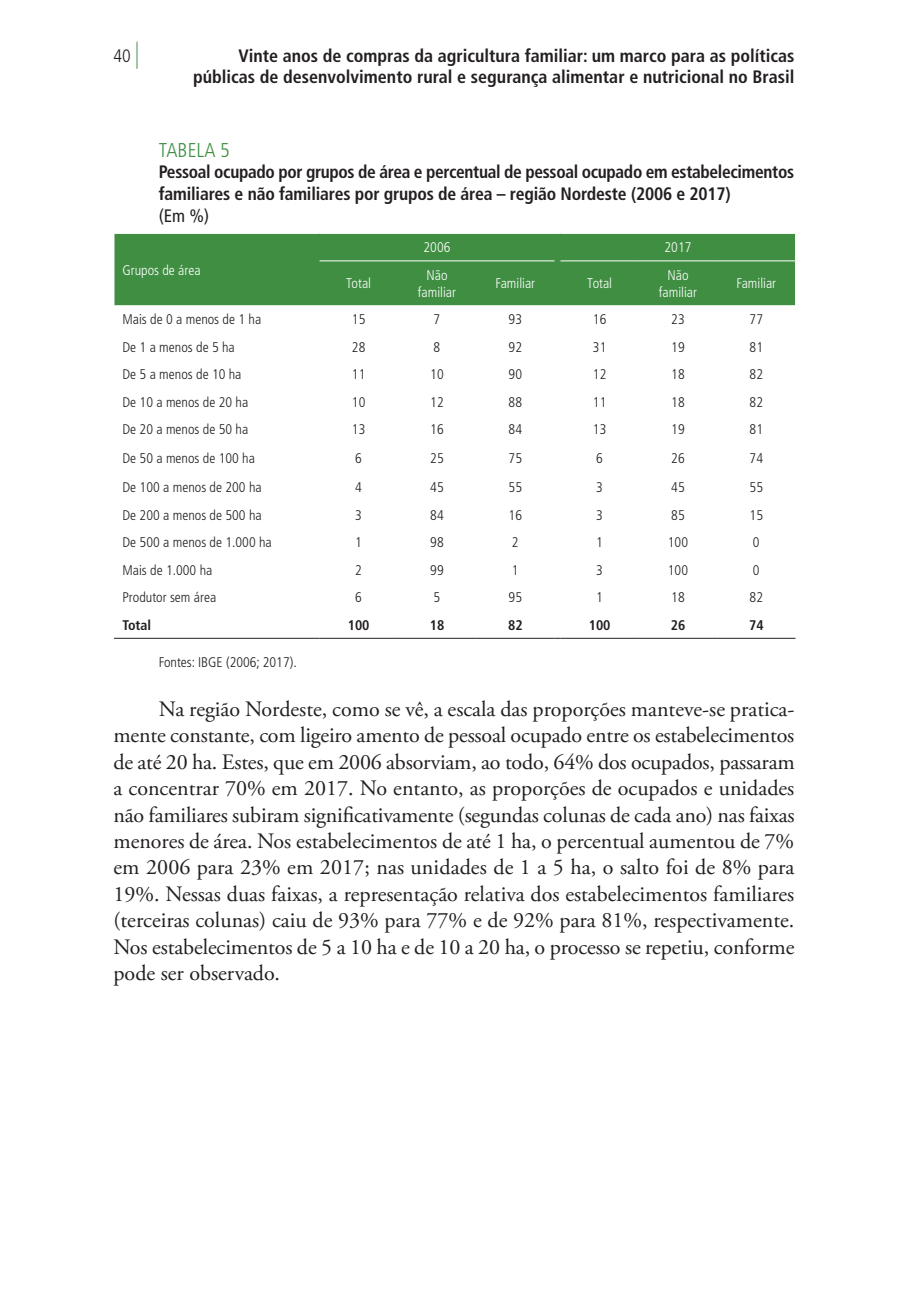
<style>
.page{position:relative;width:908px;height:1304px;background:#fff}
.page>*{position:absolute;margin:0;border:0;box-sizing:border-box;transform-origin:0 0}
.texto_corrido{font:22px/26.4px "Adobe Garamond Pro";letter-spacing:-.005em;color:#231f20;text-align:justify}
.titulo_1_grafico{font:300 condensed 20px "Frutiger LT Pro";color:#3f8e42}
.titulo_2_grafico{font:700 condensed 18px/21.6px "Frutiger LT Pro";letter-spacing:-.01em;color:#231f20;text-align:right}
.titulo_3_grafico{font:condensed 18px "Frutiger LT Pro";color:#231f20}
.t1{font:300 condensed 18px "Frutiger LT Pro";color:#231f20}
.miolo_tabela_1_esq{font:300 condensed 14px "Frutiger LT Pro";color:#231f20}
.miolo_tabela_1_centro{font:300 condensed 14px "Frutiger LT Pro";color:#231f20}
.miolo_tabela_1_cent{font:300 condensed 14px/16.8px "Frutiger LT Pro";color:#fff;text-align:center}
.fonte_grafico_sozinha{font:300 condensed 14px "Frutiger LT Pro";color:#231f20}
.miolo_tabela_1_centro-2{font:700 condensed 14px "Frutiger LT Pro";color:#231f20}
.miolo_tabela_1_esq-2{font:700 condensed 14px "Frutiger LT Pro";color:#231f20}
.s1{font-size:27px;color:#3f8e42}
</style>
<div class="page">
<div style="left:114px;top:234px;width:680px;height:71px;background:#3f8e42"></div>
<svg style="left:794px;top:234px;width:1px;height:26px"></svg>
<hr style="left:319px;top:260px;width:78px;height:1px;background:#fff">
<hr style="left:397px;top:260px;width:79px;height:1px;background:#fff">
<hr style="left:476px;top:260px;width:78px;height:1px;background:#fff">
<hr style="left:560px;top:260px;width:78px;height:1px;background:#fff">
<hr style="left:638px;top:260px;width:78px;height:1px;background:#fff">
<hr style="left:716px;top:260px;width:79px;height:1px;background:#fff">
<hr style="left:114px;top:638px;width:205px;height:1px;background:#231f20">
<hr style="left:319px;top:638px;width:78px;height:1px;background:#231f20">
<hr style="left:397px;top:638px;width:79px;height:1px;background:#231f20">
<hr style="left:476px;top:638px;width:78px;height:1px;background:#231f20">
<hr style="left:560px;top:638px;width:78px;height:1px;background:#231f20">
<hr style="left:638px;top:638px;width:78px;height:1px;background:#231f20">
<hr style="left:716px;top:638px;width:79px;height:1px;background:#231f20">
<p class="t1" style="left:113px;top:45px;width:27px">40 <span class="s1">|</span></p>
<p class="titulo_2_grafico" style="left:193px;top:45px;width:602px">Vinte anos de compras da agricultura familiar: um marco para as políticas públicas de desenvolvimento rural e segurança alimentar e nutricional no Brasil</p>
<p class="titulo_1_grafico" style="left:159px;top:138px;width:72px">TABELA 5</p>
<p class="titulo_2_grafico" style="left:159px;top:161px;width:636px;text-align:left">Pessoal ocupado por grupos de área e percentual de pessoal ocupado em estabelecimentos familiares e não familiares por grupos de área – região Nordeste (2006 e 2017)</p>
<p class="titulo_3_grafico" style="left:159px;top:205px;width:52px">(Em %)</p>
<p class="miolo_tabela_1_cent" style="left:122px;top:261px;width:80px">Grupos de área</p>
<p class="miolo_tabela_1_cent" style="left:423px;top:239px;width:28px">2006</p>
<p class="miolo_tabela_1_cent" style="left:664px;top:239px;width:28px">2017</p>
<p class="miolo_tabela_1_cent" style="left:346px;top:275px;width:26px">Total</p>
<p class="miolo_tabela_1_cent" style="left:418px;top:267px;width:40px">Não familiar</p>
<p class="miolo_tabela_1_cent" style="left:495px;top:275px;width:41px">Familiar</p>
<p class="miolo_tabela_1_cent" style="left:587px;top:275px;width:26px">Total</p>
<p class="miolo_tabela_1_cent" style="left:658px;top:267px;width:40px">Não familiar</p>
<p class="miolo_tabela_1_cent" style="left:736px;top:275px;width:41px">Familiar</p>
<p class="miolo_tabela_1_esq" style="left:122px;top:311px;width:140px">Mais de 0 a menos de 1 ha</p>
<p class="miolo_tabela_1_centro" style="left:352px;top:311px;width:15px">15</p>
<p class="miolo_tabela_1_centro" style="left:433px;top:311px;width:8px">7</p>
<p class="miolo_tabela_1_centro" style="left:508px;top:311px;width:15px">93</p>
<p class="miolo_tabela_1_centro" style="left:592px;top:311px;width:15px">16</p>
<p class="miolo_tabela_1_centro" style="left:671px;top:311px;width:15px">23</p>
<p class="miolo_tabela_1_centro" style="left:749px;top:311px;width:15px">77</p>
<p class="miolo_tabela_1_esq" style="left:122px;top:339px;width:114px">De 1 a menos de 5 ha</p>
<p class="miolo_tabela_1_centro" style="left:352px;top:339px;width:15px">28</p>
<p class="miolo_tabela_1_centro" style="left:433px;top:339px;width:8px">8</p>
<p class="miolo_tabela_1_centro" style="left:508px;top:339px;width:15px">92</p>
<p class="miolo_tabela_1_centro" style="left:592px;top:339px;width:15px">31</p>
<p class="miolo_tabela_1_centro" style="left:671px;top:339px;width:15px">19</p>
<p class="miolo_tabela_1_centro" style="left:749px;top:339px;width:15px">81</p>
<p class="miolo_tabela_1_esq" style="left:122px;top:366px;width:120px">De 5 a menos de 10 ha</p>
<p class="miolo_tabela_1_centro" style="left:352px;top:366px;width:15px">11</p>
<p class="miolo_tabela_1_centro" style="left:430px;top:366px;width:15px">10</p>
<p class="miolo_tabela_1_centro" style="left:508px;top:366px;width:15px">90</p>
<p class="miolo_tabela_1_centro" style="left:592px;top:366px;width:15px">12</p>
<p class="miolo_tabela_1_centro" style="left:671px;top:366px;width:15px">18</p>
<p class="miolo_tabela_1_centro" style="left:749px;top:366px;width:15px">82</p>
<p class="miolo_tabela_1_esq" style="left:122px;top:394px;width:127px">De 10 a menos de 20 ha</p>
<p class="miolo_tabela_1_centro" style="left:352px;top:394px;width:15px">10</p>
<p class="miolo_tabela_1_centro" style="left:430px;top:394px;width:15px">12</p>
<p class="miolo_tabela_1_centro" style="left:508px;top:394px;width:15px">88</p>
<p class="miolo_tabela_1_centro" style="left:592px;top:394px;width:15px">11</p>
<p class="miolo_tabela_1_centro" style="left:671px;top:394px;width:15px">18</p>
<p class="miolo_tabela_1_centro" style="left:749px;top:394px;width:15px">82</p>
<p class="miolo_tabela_1_esq" style="left:122px;top:421px;width:127px">De 20 a menos de 50 ha</p>
<p class="miolo_tabela_1_centro" style="left:352px;top:421px;width:15px">13</p>
<p class="miolo_tabela_1_centro" style="left:430px;top:421px;width:15px">16</p>
<p class="miolo_tabela_1_centro" style="left:508px;top:421px;width:15px">84</p>
<p class="miolo_tabela_1_centro" style="left:592px;top:421px;width:15px">13</p>
<p class="miolo_tabela_1_centro" style="left:671px;top:421px;width:15px">19</p>
<p class="miolo_tabela_1_centro" style="left:749px;top:421px;width:15px">81</p>
<p class="miolo_tabela_1_esq" style="left:122px;top:450px;width:134px">De 50 a menos de 100 ha</p>
<p class="miolo_tabela_1_centro" style="left:355px;top:450px;width:8px">6</p>
<p class="miolo_tabela_1_centro" style="left:430px;top:450px;width:15px">25</p>
<p class="miolo_tabela_1_centro" style="left:508px;top:450px;width:15px">75</p>
<p class="miolo_tabela_1_centro" style="left:596px;top:450px;width:8px">6</p>
<p class="miolo_tabela_1_centro" style="left:671px;top:450px;width:15px">26</p>
<p class="miolo_tabela_1_centro" style="left:749px;top:450px;width:15px">74</p>
<p class="miolo_tabela_1_esq" style="left:122px;top:479px;width:141px">De 100 a menos de 200 ha</p>
<p class="miolo_tabela_1_centro" style="left:355px;top:479px;width:8px">4</p>
<p class="miolo_tabela_1_centro" style="left:430px;top:479px;width:15px">45</p>
<p class="miolo_tabela_1_centro" style="left:508px;top:479px;width:15px">55</p>
<p class="miolo_tabela_1_centro" style="left:596px;top:479px;width:8px">3</p>
<p class="miolo_tabela_1_centro" style="left:671px;top:479px;width:15px">45</p>
<p class="miolo_tabela_1_centro" style="left:749px;top:479px;width:15px">55</p>
<p class="miolo_tabela_1_esq" style="left:122px;top:507px;width:141px">De 200 a menos de 500 ha</p>
<p class="miolo_tabela_1_centro" style="left:355px;top:507px;width:8px">3</p>
<p class="miolo_tabela_1_centro" style="left:430px;top:507px;width:15px">84</p>
<p class="miolo_tabela_1_centro" style="left:508px;top:507px;width:15px">16</p>
<p class="miolo_tabela_1_centro" style="left:596px;top:507px;width:8px">3</p>
<p class="miolo_tabela_1_centro" style="left:671px;top:507px;width:15px">85</p>
<p class="miolo_tabela_1_centro" style="left:749px;top:507px;width:15px">15</p>
<p class="miolo_tabela_1_esq" style="left:122px;top:534px;width:151px">De 500 a menos de 1.000 ha</p>
<p class="miolo_tabela_1_centro" style="left:355px;top:534px;width:8px">1</p>
<p class="miolo_tabela_1_centro" style="left:430px;top:534px;width:15px">98</p>
<p class="miolo_tabela_1_centro" style="left:511px;top:534px;width:8px">2</p>
<p class="miolo_tabela_1_centro" style="left:596px;top:534px;width:8px">1</p>
<p class="miolo_tabela_1_centro" style="left:667px;top:534px;width:22px">100</p>
<p class="miolo_tabela_1_centro" style="left:752px;top:534px;width:8px">0</p>
<p class="miolo_tabela_1_esq" style="left:122px;top:562px;width:91px">Mais de 1.000 ha</p>
<p class="miolo_tabela_1_centro" style="left:355px;top:562px;width:8px">2</p>
<p class="miolo_tabela_1_centro" style="left:430px;top:562px;width:15px">99</p>
<p class="miolo_tabela_1_centro" style="left:511px;top:562px;width:8px">1</p>
<p class="miolo_tabela_1_centro" style="left:596px;top:562px;width:8px">3</p>
<p class="miolo_tabela_1_centro" style="left:667px;top:562px;width:22px">100</p>
<p class="miolo_tabela_1_centro" style="left:752px;top:562px;width:8px">0</p>
<p class="miolo_tabela_1_esq" style="left:122px;top:589px;width:95px">Produtor sem área</p>
<p class="miolo_tabela_1_centro" style="left:355px;top:589px;width:8px">6</p>
<p class="miolo_tabela_1_centro" style="left:433px;top:589px;width:8px">5</p>
<p class="miolo_tabela_1_centro" style="left:508px;top:589px;width:15px">95</p>
<p class="miolo_tabela_1_centro" style="left:596px;top:589px;width:8px">1</p>
<p class="miolo_tabela_1_centro" style="left:671px;top:589px;width:15px">18</p>
<p class="miolo_tabela_1_centro" style="left:749px;top:589px;width:15px">82</p>
<p class="miolo_tabela_1_esq-2" style="left:122px;top:617px;width:30px">Total</p>
<p class="miolo_tabela_1_centro-2" style="left:347px;top:617px;width:23px">100</p>
<p class="miolo_tabela_1_centro-2" style="left:429px;top:617px;width:16px">18</p>
<p class="miolo_tabela_1_centro-2" style="left:508px;top:617px;width:16px">82</p>
<p class="miolo_tabela_1_centro-2" style="left:588px;top:617px;width:23px">100</p>
<p class="miolo_tabela_1_centro-2" style="left:670px;top:617px;width:16px">26</p>
<p class="miolo_tabela_1_centro-2" style="left:748px;top:617px;width:16px">74</p>
<p class="fonte_grafico_sozinha" style="left:159px;top:654px;width:139px">Fontes: IBGE (2006; 2017).</p>
<p class="texto_corrido" style="left:113px;top:697px;width:682px;text-indent:45px">Na região Nordeste, como se vê, a escala das proporções manteve-se pratica&shy;mente constante, com ligeiro amento de pessoal ocupado entre os estabelecimentos de até 20 ha. Estes, que em 2006 absorviam, ao todo, 64% dos ocupados, passaram a concentrar 70% em 2017. No entanto, as proporções de ocupados e unidades não familiares subiram significativamente (segundas colunas de cada ano) nas faixas menores de área. Nos estabelecimentos de até 1 ha, o percentual aumentou de 7% em 2006 para 23% em 2017; nas unidades de 1 a 5 ha, o salto foi de 8% para 19%. Nessas duas faixas, a representação relativa dos estabelecimentos familiares (terceiras colunas) caiu de 93% para 77% e de 92% para 81%, respectivamente.<br>Nos estabelecimentos de 5 a 10 ha e de 10 a 20 ha, o processo se repetiu, conforme pode ser observado.</p>
</div>
